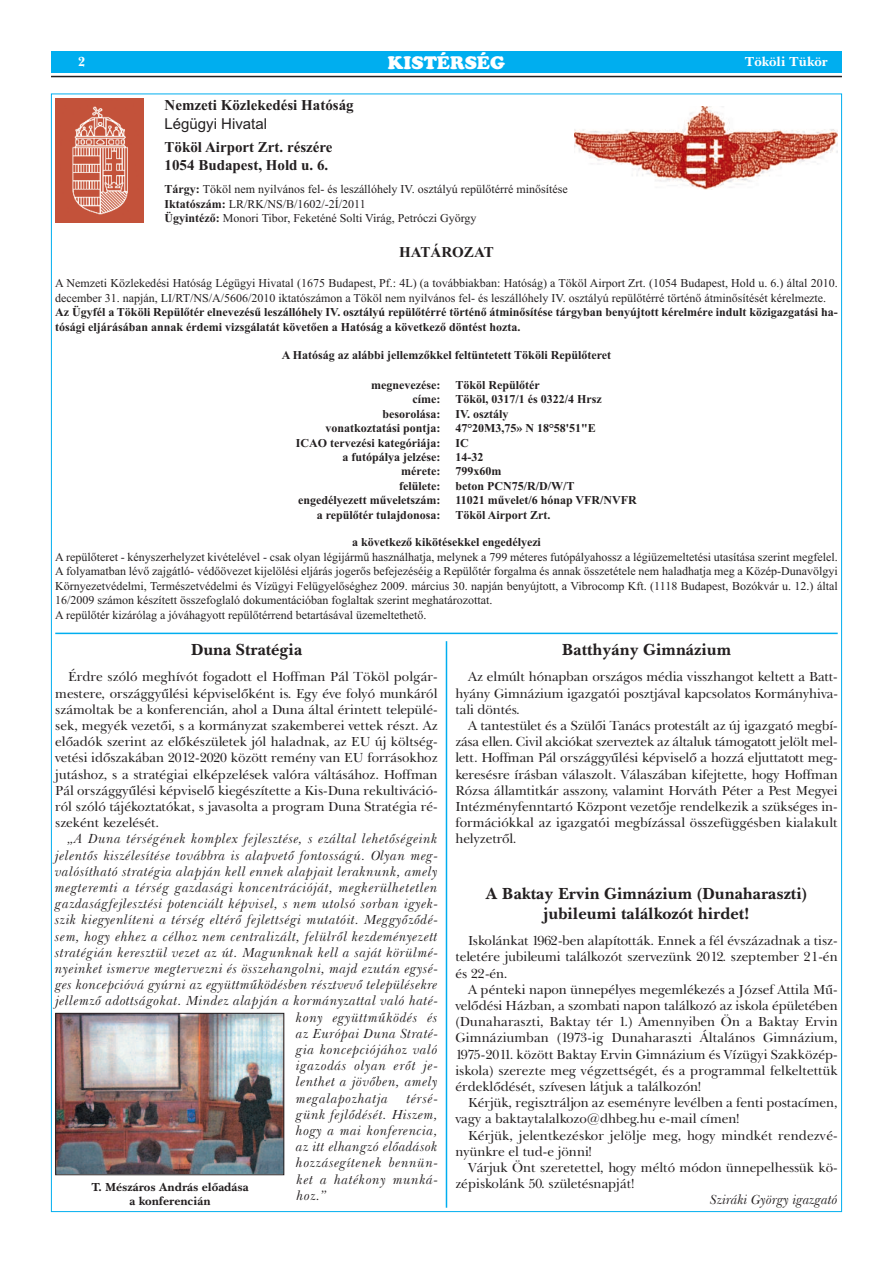
<style>
.page{position:relative;width:893px;height:1263px;background:#fff}
.page>*{position:absolute;margin:0;border:0;box-sizing:border-box;transform-origin:0 0}
.t1{font:18px "Cupertino";color:#fff}
.t2{font:700 16.5px/19.8px "New Baskerville PFL";color:#231f20;text-align:center}
.t3{font:700 15px/18px "Times New Roman";color:#231f20}
.t4{font:15px "Arial";color:#231f20}
.t5{font:13.5px/16.2px "New Baskerville PFL";color:#231f20;text-align:justify}
.t6{font:italic 13.5px/16.2px "New Baskerville PFL";letter-spacing:.04em;color:#231f20;text-align:justify}
.t7{font:italic 13.5px "New Baskerville PFL";color:#231f20}
.t8{font:700 13.5px "New Baskerville PFL";color:#fff}
.t9{font:12px/14.4px "Times New Roman";color:#231f20}
.t10{font:700 12px/14.4px "Times New Roman";color:#231f20}
.t11{font:700 12px/14.4px "New Baskerville PFL";color:#231f20;text-align:center}
.s1{font-weight:700}
</style>
<div class="page">
<div style="left:51px;top:51px;width:791px;height:21px;background:#00aeef"></div>
<hr style="left:51px;top:76px;width:791px;height:1px;background:#231f20">
<img style="left:574px;top:107px;width:264px;height:82px">
<img style="left:55px;top:98px;width:88px;height:124px">
<hr style="left:55px;top:633px;width:783px;height:1px;background:#00aeef">
<img style="left:57px;top:1015px;width:225px;height:158px">
<div style="left:55px;top:1013px;width:229px;height:162px;border:1px solid #231f20"></div>
<hr style="left:446px;top:641px;width:1px;height:567px;background:#00aeef">
<p class="t8" style="left:78px;top:53px;width:9px">2</p>
<h1 class="t1" style="left:388px;top:52px;width:119px">KISTÉRSÉG</h1>
<p class="t8" style="left:745px;top:53px;width:84px">Tököli Tükör</p>
<p class="t3" style="left:165px;top:96px;width:191px">Nemzeti Közlekedési Hatóság</p>
<p class="t4" style="left:165px;top:115px;width:104px">Légügyi Hivatal</p>
<p class="t3" style="left:165px;top:138px;width:170px">Tököl Airport Zrt. részére<br>1054 Budapest, Hold u. 6.</p>
<p class="t9" style="left:165px;top:182px;width:405px"><span class="s1">Tárgy:</span> Tököl nem nyilvános fel- és leszállóhely IV. osztályú repülőtérré minősítése<br><span class="s1">Iktatószám:</span> LR/RK/NS/B/1602/-2Í/2011<br><span class="s1">Ügyintéző:</span> Monori Tibor, Feketéné Solti Virág, Petróczi György</p>
<p class="t3" style="left:399px;top:243px;width:96px">HATÁROZAT</p>
<p class="t9" style="left:55px;top:276px;width:784px">A Nemzeti Közlekedési Hatóság Légügyi Hivatal (1675 Budapest, Pf.: 4L) (a továbbiakban: Hatóság) a Tököl Airport Zrt. (1054 Budapest, Hold u. 6.) által 2010. december 31. napján, LI/RT/NS/A/5606/2010 iktatószámon a Tököl nem nyilvános fel- és leszállóhely IV. osztályú repülőtérré történő átminősítését kérelmezte.</p>
<p class="t10" style="left:55px;top:305px;width:784px">Az Ügyfél a Tököli Repülőtér elnevezésű leszállóhely IV. osztályú repülőtérré történő átminősítése tárgyban benyújtott kérelmére indult közigazgatási ha&shy;tósági eljárásában annak érdemi vizsgálatát követően a Hatóság a következő döntést hozta.</p>
<p class="t10" style="left:282px;top:348px;width:331px">A Hatóság az alábbi jellemzőkkel feltüntetett Tököli Repülőteret</p>
<p class="t10" style="left:296px;top:378px;width:146px;text-align:right">megnevezése:<br>címe:<br>besorolása:<br>vonatkoztatási pontja:<br>ICAO tervezési kategóriája: a futópálya jelzése:<br>mérete:<br>felülete:<br>engedélyezett műveletszám: a repülőtér tulajdonosa:</p>
<p class="t10" style="left:455px;top:378px;width:183px">Tököl Repülőtér<br>Tököl, 0317/1 és 0322/4 Hrsz<br>IV. osztály<br>47°20M3,75» N 18°58'51"E<br>IC<br>14-32<br>799x60m<br>beton PCN75/R/D/W/T<br>11021 művelet/6 hónap VFR/NVFR<br>Tököl Airport Zrt.</p>
<p class="t10" style="left:352px;top:535px;width:190px">a következő kikötésekkel engedélyezi</p>
<p class="t9" style="left:55px;top:550px;width:784px">A repülőteret - kényszerhelyzet kivételével - csak olyan légijármű használhatja, melynek a 799 méteres futópályahossz a légiüzemeltetési utasítása szerint megfelel.<br>A folyamatban lévő zajgátló- védőövezet kijelölési eljárás jogerős befejezéséig a Repülőtér forgalma és annak összetétele nem haladhatja meg a Közép-Dunavölgyi Környezetvédelmi, Természetvédelmi és Vízügyi Felügyelőséghez 2009. március 30. napján benyújtott, a Vibrocomp Kft. (1118 Budapest, Bozókvár u. 12.) által 16/2009 számon készített összefoglaló dokumentációban foglaltak szerint meghatározottat.<br>A repülőtér kizárólag a jóváhagyott repülőtérrend betartásával üzemeltethető.</p>
<p class="t2" style="left:191px;top:640px;width:113px">Duna Stratégia</p>
<p class="t5" style="left:55px;top:669px;width:384px;text-indent:13px">Érdre szóló meghívót fogadott el Hoffman Pál Tököl polgár&shy;mestere, országgyűlési képviselőként is. Egy éve folyó munkáról számoltak be a konferencián, ahol a Duna által érintett települé&shy;sek, megyék vezetői, s a kormányzat szakemberei vettek részt. Az előadók szerint az előkészületek jól haladnak, az EU új költség&shy;vetési időszakában 2012-2020 között remény van EU forrásokhoz jutáshoz, s a stratégiai elképzelések valóra váltásához. Hoffman Pál országgyűlési képviselő kiegészítette a Kis-Duna rekultiváció&shy;ról szóló tájékoztatókat, s javasolta a program Duna Stratégia ré&shy;szeként kezelését.</p>
<p class="t6" style="left:68px;top:831px;width:371px">„A Duna térségének komplex fejlesztése, s ezáltal lehetőségeink</p>
<p class="t6" style="left:55px;top:847px;width:384px">jelentős kiszélesítése továbbra is alapvető fontosságú. Olyan meg-</p>
<p class="t6" style="left:55px;top:863px;width:384px">valósítható stratégia alapján kell ennek alapjait leraknunk, amely</p>
<p class="t6" style="left:55px;top:879px;width:384px">megteremti a térség gazdasági koncentrációját, megkerülhetetlen</p>
<p class="t6" style="left:55px;top:896px;width:384px">gazdaságfejlesztési potenciált képvisel, s nem utolsó sorban igyek-</p>
<p class="t6" style="left:55px;top:912px;width:384px">szik kiegyenlíteni a térség eltérő fejlettségi mutatóit. Meggyőződé-</p>
<p class="t6" style="left:55px;top:928px;width:384px">sem, hogy ehhez a célhoz nem centralizált, felülről kezdeményezett</p>
<p class="t6" style="left:55px;top:944px;width:384px">stratégián keresztül vezet az út. Magunknak kell a saját körülmé-</p>
<p class="t6" style="left:55px;top:960px;width:384px">nyeinket ismerve megtervezni és összehangolni, majd ezután egysé-</p>
<p class="t6" style="left:55px;top:977px;width:384px">ges koncepcióvá gyúrni az együttműködésben résztvevő településekre</p>
<p class="t6" style="left:55px;top:993px;width:384px">jellemző adottságokat. Mindez alapján a kormányzattal való haté-</p>
<p class="t6" style="left:296px;top:1009px;width:143px">kony együttműködés és</p>
<p class="t6" style="left:296px;top:1025px;width:143px">az Európai Duna Straté-</p>
<p class="t6" style="left:296px;top:1041px;width:143px">gia koncepciójához való</p>
<p class="t6" style="left:296px;top:1058px;width:143px">igazodás olyan erőt je-</p>
<p class="t6" style="left:296px;top:1074px;width:143px">lenthet a jövőben, amely</p>
<p class="t6" style="left:296px;top:1090px;width:93px">megalapozhatja</p>
<p class="t6" style="left:296px;top:1090px;width:143px;text-indent:110px">térsé&shy;günk fejlődését. Hiszem, hogy a mai konferencia, az itt elhangzó előadások hozzásegítenek bennün&shy;ket a hatékony munká&shy;hoz.”</p>
<p class="t11" style="left:91px;top:1180px;width:159px">T. Mészáros András előadása a konferencián</p>
<p class="t2" style="left:562px;top:640px;width:171px">Batthyány Gimnázium</p>
<p class="t5" style="left:455px;top:669px;width:384px;text-indent:13px">Az elmúlt hónapban országos média visszhangot keltett a Batt&shy;hyány Gimnázium igazgatói posztjával kapcsolatos Kormányhiva&shy;tali döntés.</p>
<p class="t5" style="left:455px;top:717px;width:384px;text-indent:13px">A tantestület és a Szülői Tanács protestált az új igazgató megbí&shy;zása ellen. Civil akciókat szerveztek az általuk támogatott jelölt mel&shy;lett. Hoffman Pál országgyűlési képviselő a hozzá eljuttatott meg&shy;keresésre írásban válaszolt. Válaszában kifejtette, hogy Hoffman Rózsa államtitkár asszony, valamint Horváth Péter a Pest Megyei Intézményfenntartó Központ vezetője rendelkezik a szükséges in&shy;formációkkal az igazgatói megbízással összefüggésben kialakult helyzetről.</p>
<p class="t2" style="left:486px;top:883px;width:323px">A Baktay Ervin Gimnázium (Dunaharaszti) jubileumi találkozót hirdet!</p>
<p class="t5" style="left:455px;top:932px;width:384px;text-indent:13px">Iskolánkat 1962-ben alapították. Ennek a fél évszázadnak a tisz&shy;teletére jubileumi találkozót szervezünk 2012. szeptember 21-én és 22-én.</p>
<p class="t5" style="left:455px;top:981px;width:384px;text-indent:13px">A pénteki napon ünnepélyes megemlékezés a József Attila Mű&shy;velődési Házban, a szombati napon találkozó az iskola épületében (Dunaharaszti, Baktay tér 1.) Amennyiben Ön a Baktay Ervin Gimnáziumban (1973-ig Dunaharaszti Általános Gimnázium, 1975-2011. között Baktay Ervin Gimnázium és Vízügyi Szakközép&shy;iskola) szerezte meg végzettségét, és a programmal felkeltettük érdeklődését, szívesen látjuk a találkozón!</p>
<p class="t5" style="left:455px;top:1094px;width:384px;text-indent:13px">Kérjük, regisztráljon az eseményre levélben a fenti postacímen, vagy a baktaytalalkozo@dhbeg.hu e-mail címen!</p>
<p class="t5" style="left:455px;top:1127px;width:384px;text-indent:13px">Kérjük, jelentkezéskor jelölje meg, hogy mindkét rendezvé&shy;nyünkre el tud-e jönni!</p>
<p class="t5" style="left:455px;top:1159px;width:384px;text-indent:13px">Várjuk Önt szeretettel, hogy méltó módon ünnepelhessük kö&shy;zépiskolánk 50. születésnapját!</p>
<p class="t7" style="left:710px;top:1192px;width:129px">Sziráki György igazgató</p>
</div>
